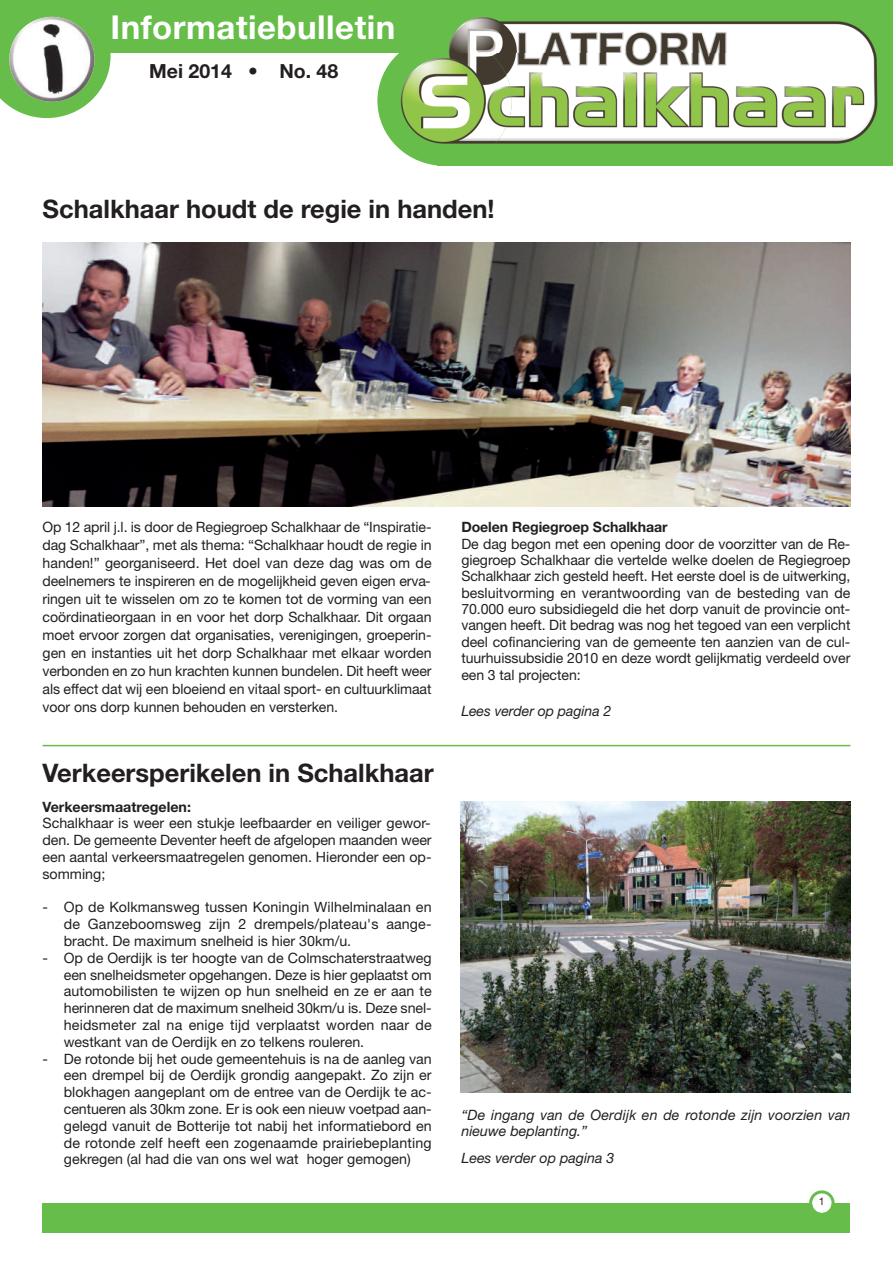
<style>
.page{position:relative;width:893px;height:1263px;background:#fff}
.page>*{position:absolute;margin:0;border:0;box-sizing:border-box;transform-origin:0 0}
.t1{font:700 33px "Helvetica Neue";letter-spacing:.015em;color:#fff}
.t2{font:700 25.5px "Helvetica Neue";color:#231f20}
.t3{font:700 19.5px "Helvetica Neue";color:#231f20}
.t4{font:14.25px/16.8px "Helvetica Neue";color:#231f20;text-align:justify}
.t5{font:italic 14.25px/16.8px "Helvetica Neue";color:#231f20}
.t6{font:700 14.25px "Helvetica Neue";letter-spacing:-.005em;color:#231f20}
.t7{font:10.5px "Helvetica Neue";color:#231f20}
</style>
<div class="page">
<div style="left:43px;top:1203px;width:807px;height:30px;background:#67bd4a"></div>
<svg style="left:809px;top:1190px;width:26px;height:23px"></svg>
<div style="left:437px;top:0;width:456px;height:166px;background:#67bd4a"></div>
<div style="left:377px;top:36px;width:135px;height:130px;background:#67bd4a;border-radius:50%"></div>
<svg style="left:0;top:53px;width:111px;height:65px"></svg>
<div style="left:0;top:0;width:893px;height:53px;background:#67bd4a"></div>
<img style="left:9px;top:17px;width:86px;height:85px;border-radius:50%">
<img style="left:512px;top:53px;width:366px;height:91px">
<img style="left:400px;top:53px;width:112px;height:91px">
<img style="left:449px;top:17px;width:427px;height:36px">
<hr style="left:43px;top:745px;width:807px;height:1px;background:#67bd4a">
<img style="left:460px;top:801px;width:390px;height:291px">
<img style="left:43px;top:243px;width:807px;height:264px">
<h1 class="t1" style="left:111px;top:15px;width:286px">Informatiebulletin</h1>
<h3 class="t3" style="left:149px;top:64px;width:190px">Mei 2014 • No. 48</h3>
<h2 class="t2" style="left:43px;top:200px;width:454px">Schalkhaar houdt de regie in handen!</h2>
<p class="t4" style="left:43px;top:520px;width:391px;line-height:18px">Op 12 april j.l. is door de Regiegroep Schalkhaar de “Inspiratie&shy;dag Schalkhaar”, met als thema: “Schalkhaar houdt de regie in handen!” georganiseerd. Het doel van deze dag was om de deelnemers te inspireren en de mogelijkheid geven eigen erva&shy;ringen uit te wisselen om zo te komen tot de vorming van een coördinatieorgaan in en voor het dorp Schalkhaar. Dit orgaan moet ervoor zorgen dat organisaties, verenigingen, groeperin&shy;gen en instanties uit het dorp Schalkhaar met elkaar worden verbonden en zo hun krachten kunnen bundelen. Dit heeft weer als effect dat wij een bloeiend en vitaal sport- en cultuurklimaat voor ons dorp kunnen behouden en versterken.</p>
<p class="t6" style="left:461px;top:522px;width:208px">Doelen Regiegroep Schalkhaar</p>
<p class="t4" style="left:461px;top:537px;width:391px;line-height:16.4px">De dag begon met een opening door de voorzitter van de Re&shy;giegroep Schalkhaar die vertelde welke doelen de Regiegroep Schalkhaar zich gesteld heeft. Het eerste doel is de uitwerking, besluitvorming en verantwoording van de besteding van de 70.000 euro subsidiegeld die het dorp vanuit de provincie ont&shy;vangen heeft. Dit bedrag was nog het tegoed van een verplicht deel cofinanciering van de gemeente ten aanzien van de cul&shy;tuurhuissubsidie 2010 en deze wordt gelijkmatig verdeeld over een 3 tal projecten:</p>
<p class="t5" style="left:461px;top:703px;width:151px">Lees verder op pagina 2</p>
<h2 class="t2" style="left:43px;top:763px;width:393px">Verkeersperikelen in Schalkhaar</h2>
<p class="t6" style="left:43px;top:801px;width:150px">Verkeersmaatregelen:</p>
<p class="t4" style="left:43px;top:816px;width:391px">Schalkhaar is weer een stukje leefbaarder en veiliger gewor&shy;den. De gemeente Deventer heeft de afgelopen maanden weer een aantal verkeersmaatregelen genomen. Hieronder een op&shy;somming;</p>
<p class="t4" style="left:64px;top:900px;width:369px;text-indent:-21px">- Op de Kolkmansweg tussen Koningin Wilhelminalaan en de Ganzeboomsweg zijn 2 drempels/plateau's aange&shy;bracht. De maximum snelheid is hier 30km/u.</p>
<p class="t4" style="left:64px;top:951px;width:369px;text-indent:-21px">- Op de Oerdijk is ter hoogte van de Colmschaterstraatweg een snelheidsmeter opgehangen. Deze is hier geplaatst om automobilisten te wijzen op hun snelheid en ze er aan te herinneren dat de maximum snelheid 30km/u is. Deze snel&shy;heidsmeter zal na enige tijd verplaatst worden naar de westkant van de Oerdijk en zo telkens rouleren.</p>
<p class="t4" style="left:64px;top:1051px;width:369px;text-indent:-21px">- De rotonde bij het oude gemeentehuis is na de aanleg van een drempel bij de Oerdijk grondig aangepakt. Zo zijn er blokhagen aangeplant om de entree van de Oerdijk te ac&shy;centueren als 30km zone. Er is ook een nieuw voetpad aan&shy;gelegd vanuit de Botterije tot nabij het informatiebord en de rotonde zelf heeft een zogenaamde prairiebeplanting gekregen (al had die van ons wel wat hoger gemogen)</p>
<p class="t5" style="left:461px;top:1107px;width:391px">“De ingang van de Oerdijk en de rotonde zijn voorzien van nieuwe beplanting.”</p>
<p class="t5" style="left:461px;top:1151px;width:154px">Lees verder op pagina 3</p>
<p class="t7" style="left:819px;top:1198px;width:7px">1</p>
</div>
